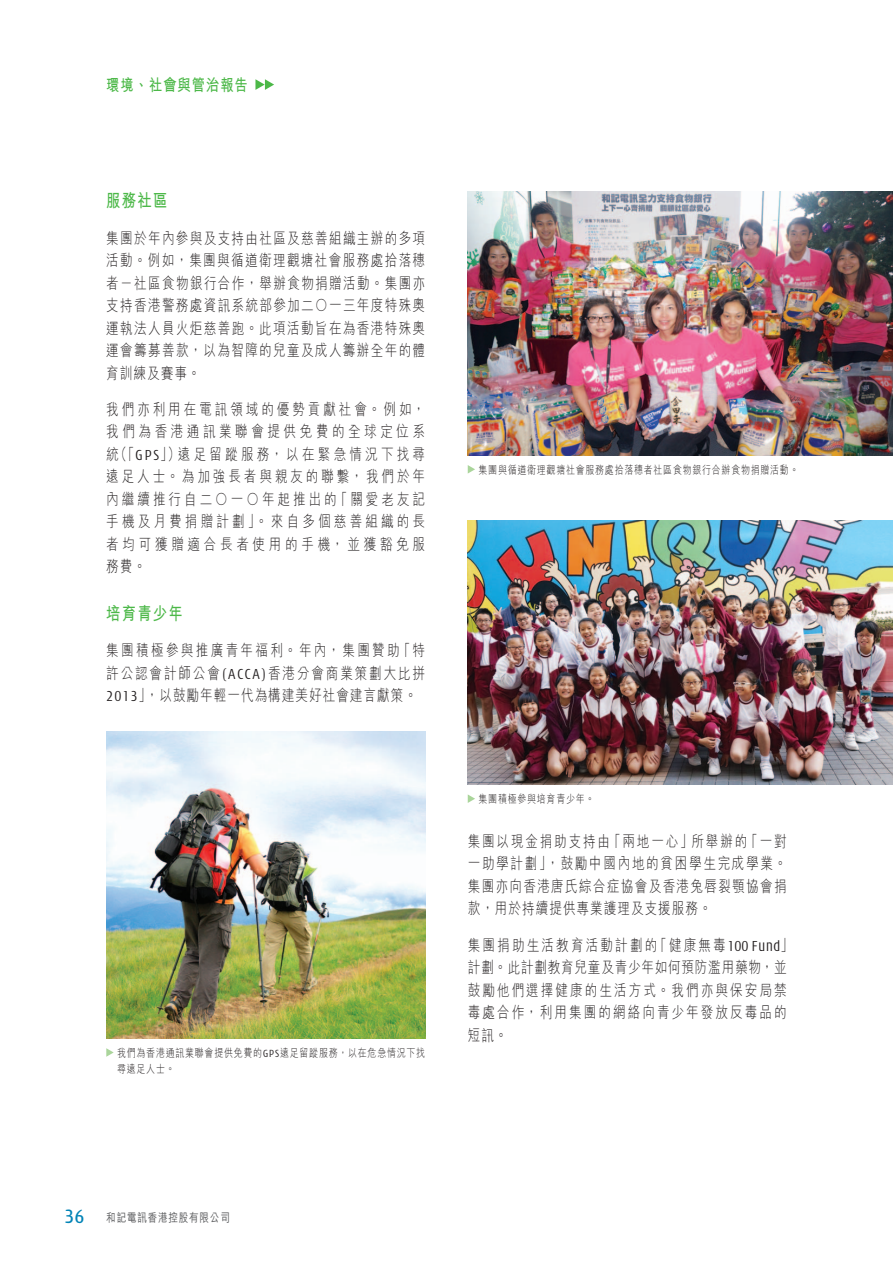
<style>
.page{position:relative;width:893px;height:1263px;background:#fff}
.page>*{position:absolute;margin:0;border:0;box-sizing:border-box;transform-origin:0 0}
.t1{font:18px "M Hei HK Bold B5 pc H";letter-spacing:.08em;color:#4cb848;scale:.8 1}
.t2{font:16.5px "M Hei HK Bold B5 pc H";letter-spacing:.08em;color:#4cb848;scale:.8 1}
.t3{font:15.75px/22.5px "M Hei HK Light B5 pc H";letter-spacing:.135em;color:#231f20;text-align:justify;scale:.8 1}
.t4{font:15.75px/22.5px "M Hei HK Light B5 pc H";letter-spacing:.16em;color:#231f20;scale:.8 1}
.t5{font:12px "M Hei HK Medium B5 pc H";letter-spacing:.08em;color:#57585a;scale:.8 1}
.t6{font:11.25px/16.5px "M Hei HK Light B5 pc H";letter-spacing:.08em;color:#231f20;scale:.8 1}
.s1{font-family:"Modena";font-weight:300;font-stretch:condensed}
.s2{font-family:"Modena";font-stretch:condensed;font-size:21px;color:#0083b6}
</style>
<div class="page">
<svg style="left:106px;top:1048px;width:8px;height:9px"></svg>
<svg style="left:468px;top:465px;width:7px;height:8px"></svg>
<svg style="left:468px;top:794px;width:7px;height:9px"></svg>
<img style="left:106px;top:732px;width:319px;height:307px">
<img style="left:468px;top:521px;width:425px;height:263px">
<img style="left:468px;top:191px;width:425px;height:264px">
<svg style="left:255px;top:79px;width:19px;height:11px"></svg>
<p class="t2" style="left:106px;top:78px;width:178px">環境、社會與管治報告</p>
<p class="t1" style="left:106px;top:194px;width:78px">服務社區</p>
<p class="t3" style="left:106px;top:229px;width:400px">集團於年內參與及支持由社區及慈善組織主辦的多項活動。例如，集團與循道衛理觀塘社會服務處拾落穗者－社區食物銀行合作，舉辦食物捐贈活動。集團亦支持香港警務處資訊系統部參加二〇一三年度特殊奧運執法人員火炬慈善跑。此項活動旨在為香港特殊奧運會籌募善款，以為智障的兒童及成人籌辦全年的體育訓練及賽事。</p>
<p class="t3" style="left:106px;top:400px;width:400px">我們亦利用在電訊領域的優勢貢獻社會。例如，我們為香港通訊業聯會提供免費的全球定位系統（「<span class="s1">GPS</span>」）遠足留蹤服務，以在緊急情況下找尋遠足人士。為加強長者與親友的聯繫，我們於年內繼續推行自二○一○年起推出的「關愛老友記手機及月費捐贈計劃」。來自多個慈善組織的長者均可獲贈適合長者使用的手機，並獲豁免服務費。</p>
<p class="t1" style="left:106px;top:606px;width:97px">培育青少年</p>
<p class="t3" style="left:106px;top:641px;width:400px">集團積極參與推廣青年福利。年內，集團贊助「特許公認會計師公會<span class="s1">(ACCA)</span>香港分會商業策劃大比拼<span class="s1">2013</span>」，以鼓勵年輕一代為構建美好社會建言獻策。</p>
<p class="t6" style="left:117px;top:1046px;width:387px">我們為香港通訊業聯會提供免費的<span class="s1">GPS</span>遠足留蹤服務，以在危急情況下找尋遠足人士。</p>
<p class="t6" style="left:479px;top:463px;width:402px">集團與循道衛理觀塘社會服務處拾落穗者社區食物銀行合辦食物捐贈活動。</p>
<p class="t6" style="left:479px;top:792px;width:146px">集團積極參與培育青少年。</p>
<p class="t3" style="left:468px;top:832px;width:400px">集團以現金捐助支持由「兩地一心」所舉辦的「一對一助學計劃」，鼓勵中國內地的貧困學生完成學業。集團亦向香港唐氏綜合症協會及香港兔唇裂顎協會捐款，用於持續提供專業護理及支援服務。</p>
<p class="t4" style="left:468px;top:935px;width:408px">集團捐助生活教育活動計劃的「健康無毒<span class="s1">100Fund</span>」計劃。此計劃教育兒童及青少年如何預防濫用藥物，並鼓勵他們選擇健康的生活方式。我們亦與保安局禁毒處合作，利用集團的網絡向青少年發放反毒品的短訊。</p>
<p class="t5" style="left:65px;top:1213px;width:208px"><span class="s2">36</span> 和記電訊香港控股有限公司</p>
</div>
